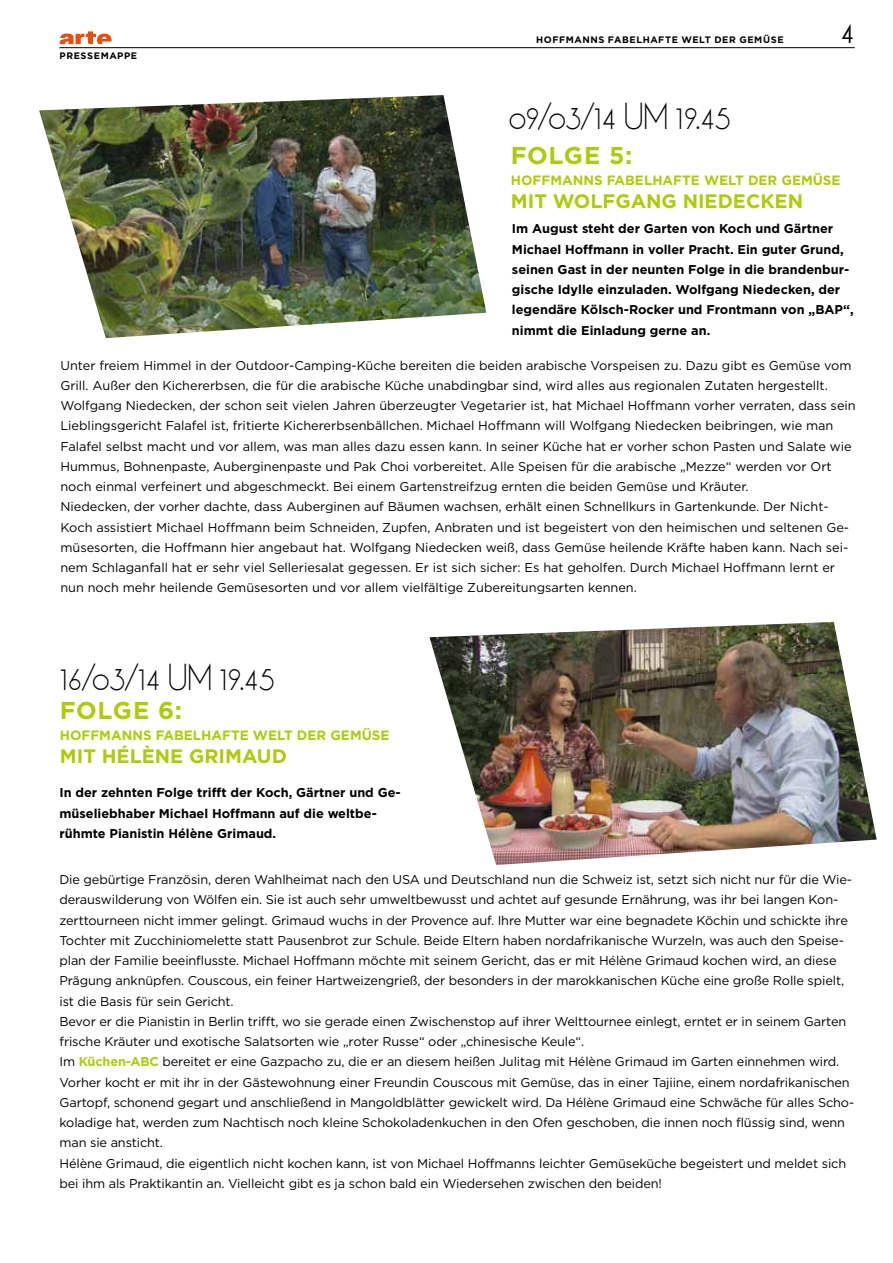
<style>
.page{position:relative;width:893px;height:1263px;background:#fff}
.page>*{position:absolute;margin:0;border:0;box-sizing:border-box;transform-origin:0 0}
.t1{font:28.5px "Oksana 2010 light win";letter-spacing:-.06em;color:#000}
.t2{font:25.5px "Oksana 2010 regular win";color:#000}
.t3{font:700 24.3px "Gotham";letter-spacing:.035em;color:#afca0b}
.t4{font:700 19.5px "Gotham";color:#afca0b}
.t5{font:700 13.5px "Gotham";color:#afca0b}
.t6{font:12.75px/20.2px "Gotham";letter-spacing:-.01em;color:#000}
.t7{font:700 12.75px/20.2px "Gotham";color:#000}
.t8{font:700 9.3px "Gotham";letter-spacing:.06em;color:#000}
.s1{font-weight:700;color:#afca0b}
</style>
<div class="page">
<svg style="left:59px;top:31px;width:53px;height:13px"></svg>
<hr style="left:60px;top:47px;width:795px;height:1px;background:#000">
<img style="left:39px;top:95px;width:447px;height:243px">
<img style="left:429px;top:622px;width:448px;height:243px">
<p class="t8" style="left:60px;top:49px;width:79px">Pressemappe</p>
<p class="t8" style="left:536px;top:34px;width:249px">Hoffmanns fabelhafte welt der gemüse</p>
<h2 class="t2" style="left:840px;top:14px;width:16px">4</h2>
<h1 class="t1" style="left:509px;top:97px;width:223px">09/03/14 UM 19.45</h1>
<h3 class="t3" style="left:511px;top:140px;width:123px">Folge 5:</h3>
<p class="t5" style="left:511px;top:172px;width:331px">hoffmanns fabelhafte Welt der Gemüse</p>
<h3 class="t4" style="left:511px;top:188px;width:294px">mit Wolfgang N iedecken</h3>
<p class="t7" style="left:512px;top:219px;width:343px">I m August steht der Garten von Koch und Gärtner<br>M ichael Hoffmann in voller Pracht. Ein guter Grund, seinen Gast in der neunten Folge in die brandenbur&shy;gische Idylle einzuladen. Wolfgang N iedecken, der legendäre Kölsch-Rocker und Frontmann von „BAP“, nimmt die Einladung gerne an.</p>
<p class="t6" style="left:60px;top:355px;width:797px">U nter freiem H immel in der Outdoor-Camping-Küche bereiten die beiden arabische Vorspeisen zu. Dazu gibt es Gemüse vom Grill. Außer den Kichererbsen, die für die arabische Küche unabdingbar sind, wird alles aus regionalen Zutaten hergestellt.<br>Wolfgang N iedecken, der schon seit vielen Jahren überzeugter Vegetarier ist, hat M ichael Hoffmann vorher verraten, dass sein Lieblingsgericht Falafel ist, fritierte Kichererbsenbällchen. M ichael Hoffmann will Wolfgang N iedecken beibringen, wie man Falafel selbst macht und vor allem, was man alles dazu essen kann. I n seiner Küche hat er vorher schon Pasten und Salate wie H ummus, Bohnenpaste, Auberginenpaste und Pak Choi vorbereitet. Alle Speisen für die arabische „Mezze“ werden vor Ort noch einmal verfeinert und abgeschmeckt. Bei einem Gartenstreifzug ernten die beiden Gemüse und Kräuter.<br>N iedecken, der vorher dachte, dass Auberginen auf Bäumen wachsen, erhält einen Schnellkurs in Gartenkunde. Der N icht-Koch assistiert M ichael Hoffmann beim Schneiden, Zupfen, Anbraten und ist begeistert von den heimischen und seltenen Ge&shy;müsesorten, die Hoffmann hier angebaut hat. Wolfgang N iedecken weiß, dass Gemüse heilende Kräfte haben kann. Nach sei&shy;nem Schlaganfall hat er sehr viel Selleriesalat gegessen. Er ist sich sicher: Es hat geholfen. Durch M ichael Hoffmann lernt er nun noch mehr heilende Gemüsesorten und vor allem vielfältige Zubereitungsarten kennen.</p>
<h1 class="t1" style="left:59px;top:657px;width:217px">16/03/14 UM 19.45</h1>
<h3 class="t3" style="left:60px;top:695px;width:124px">folge 6:</h3>
<p class="t5" style="left:60px;top:727px;width:331px">hoffmanns fabelhafte Welt der Gemüse</p>
<h3 class="t4" style="left:60px;top:743px;width:229px">mit Hélène grimaud</h3>
<p class="t7" style="left:59px;top:783px;width:343px">I n der zehnten Folge trifft der Koch, Gärtner und Ge&shy;müseliebhaber M ichael Hoffmann auf die weltbe&shy;rühmte Pianistin Hélène Grimaud.</p>
<p class="t6" style="left:59px;top:869px;width:794px;text-indent:364px">und Deutschland nun die Schweiz ist, setzt sich nicht nur für die Wie&shy;derauswilderung von Wölfen ein. Sie ist auch sehr umweltbewusst und achtet auf gesunde Ernährung, was ihr bei langen Kon&shy;zerttourneen nicht immer gelingt. Grimaud wuchs in der Provence auf. I hre M utter war eine begnadete Köchin und schickte ihre Tochter mit Zucchiniomelette statt Pausenbrot zur Schule. Beide Eltern haben nordafrikanische Wurzeln, was auch den Speise&shy;plan der Familie beeinflusste. M ichael Hoffmann möchte mit seinem Gericht, das er mit Hélène Grimaud kochen wird, an diese Prägung anknüpfen. Couscous, ein feiner Hartweizengrieß, der besonders in der marokkanischen Küche eine große Rolle spielt, ist die Basis für sein Gericht.<br>Bevor er die Pianistin in Berlin trifft, wo sie gerade einen Zwischenstop auf ihrer Welttournee einlegt, erntet er in seinem Garten frische Kräuter und exotische Salatsorten wie „roter Russe“ oder „chinesische Keule“.<br>I m <span class="s1">Küchen-ABC</span></p>
<p class="t6" style="left:59px;top:869px;width:343px">Die gebürtige Französin, deren Wahlheimat nach den USA</p>
<p class="t6" style="left:59px;top:1051px;width:796px;text-indent:103px">bereitet er eine Gazpacho zu, die er an diesem heißen Julitag mit Hélène Grimaud im Garten einnehmen wird.<br>Vorher kocht er mit ihr in der Gästewohnung einer Freundin Couscous mit Gemüse, das in einer Tajiine, einem nordafrikanischen Gartopf, schonend gegart und anschließend in Mangoldblätter gewickelt wird. Da Hélène Grimaud eine Schwäche für alles Scho&shy;koladige hat, werden zum Nachtisch noch kleine Schokoladenkuchen in den Ofen geschoben, die innen noch flüssig sind, wenn man sie ansticht.<br>Hélène Grimaud, die eigentlich nicht kochen kann, ist von M ichael Hoffmanns leichter Gemüseküche begeistert und meldet sich bei ihm als Praktikantin an. Vielleicht gibt es ja schon bald ein Wiedersehen zwischen den beiden!</p>
</div>
